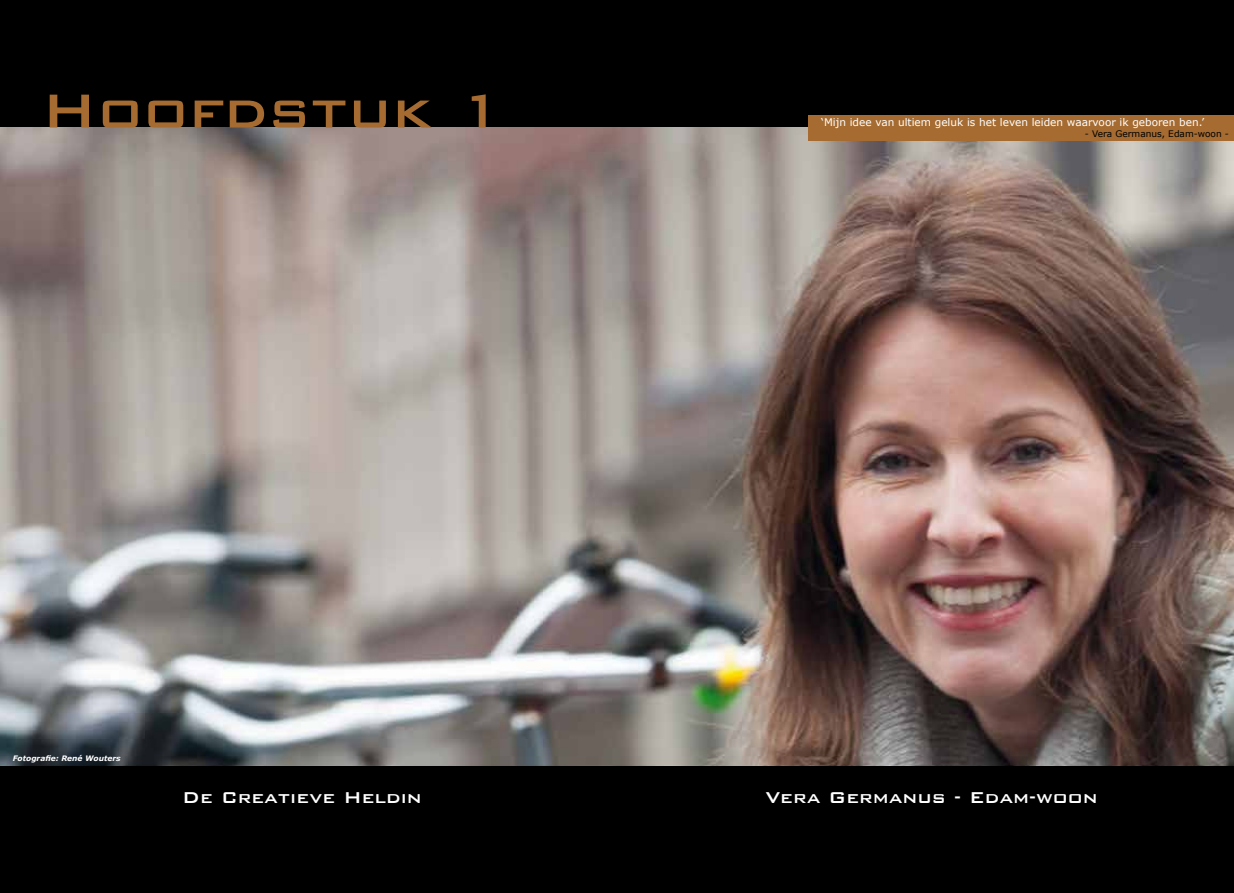
<style>
.page{position:relative;width:1234px;height:893px;background:#fff}
.page>*{position:absolute;margin:0;border:0;box-sizing:border-box;transform-origin:0 0}
.t1{font:500 63.75px "Bank Gothic";color:#a56b31}
.t2{font:500 21px "Bank Gothic";color:#fff}
.t3{font:10.5px "Verdana";color:#fff}
.t4{font:9px "Verdana";color:#000}
.t5{font:italic 700 7.5px "Verdana";color:#fff}
</style>
<div class="page">
<div style="left:0;top:0;width:1233px;height:893px;background:#000"></div>
<img style="left:0;top:128px;width:1233px;height:637px">
<div style="left:808px;top:115px;width:425px;height:25px;background:#a56b31"></div>
<h1 class="t1" style="left:41px;top:61px;width:465px">Hoofdstuk 1</h1>
<p class="t5" style="left:13px;top:753px;width:109px">Fotografie: René Wouters</p>
<h2 class="t2" style="left:182px;top:782px;width:241px">De Creatieve Heldin</h2>
<p class="t3" style="left:821px;top:116px;width:384px">‘Mijn idee van ultiem geluk is het leven leiden waarvoor ik geboren ben.’</p>
<p class="t4" style="left:1084px;top:128px;width:146px">- Vera Germanus, Edam-woon -</p>
<h2 class="t2" style="left:765px;top:782px;width:333px">Vera Germanus - Edam-woon</h2>
</div>
